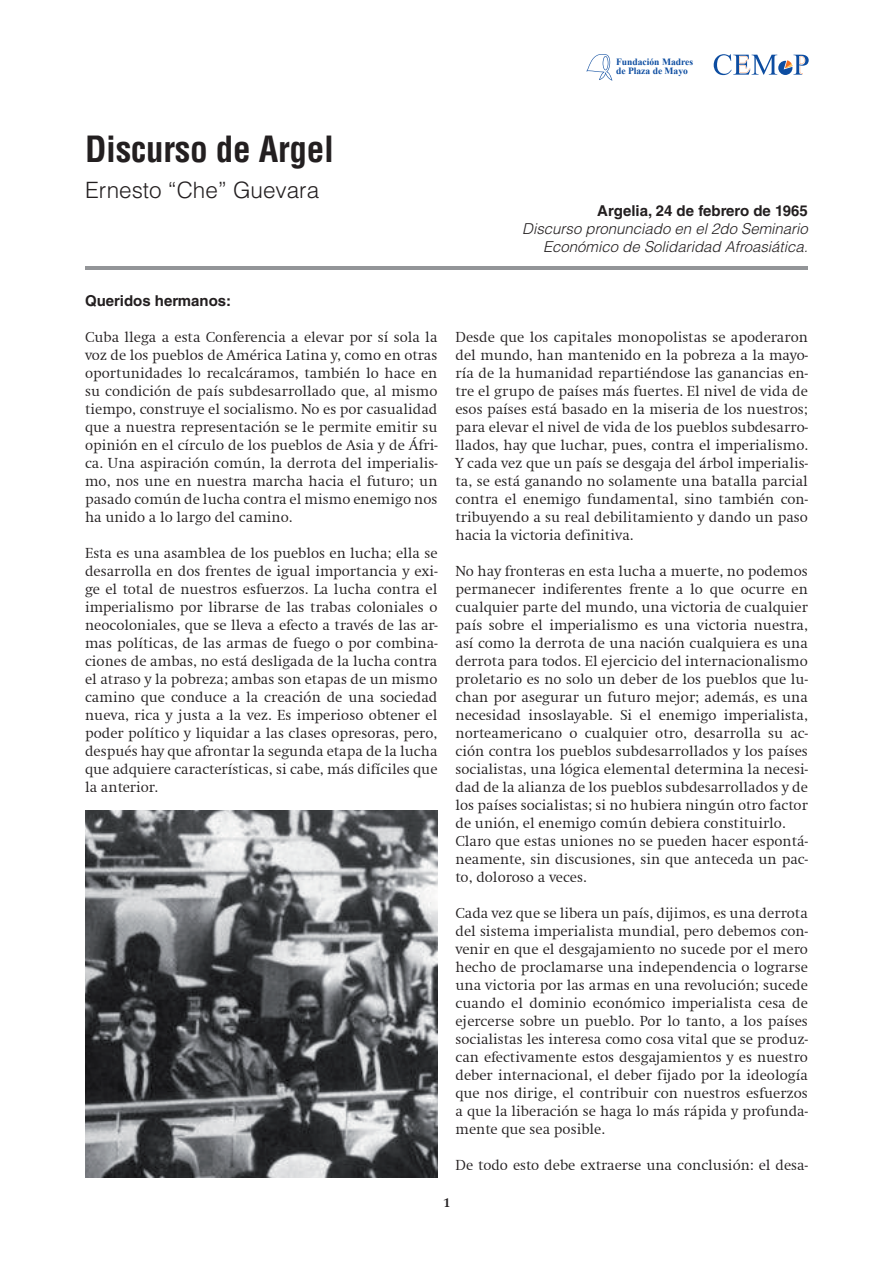
<style>
.page{position:relative;width:893px;height:1263px;background:#fff}
.page>*{position:absolute;margin:0;border:0;box-sizing:border-box;transform-origin:0 0}
.t1{font:700 condensed 35.25px "Helvetica LT Std";letter-spacing:-.01em;color:#231f20}
.t2{font:300 22.5px "Helvetica LT Std";color:#231f20}
.t3{font:300 15px/18px "Swift";color:#231f20;text-align:justify}
.t4{font:italic 300 15px/18px "Helvetica LT Std";color:#231f20;text-align:right}
.t5{font:700 15px "Helvetica LT Std";color:#231f20}
.t6{font:700 13.5px "Swift";color:#231f20}
.t7{font:700 9.6px/9px "Times New Roman";color:#0d4da1}
</style>
<div class="page">
<svg style="left:714px;top:54px;width:95px;height:21px"></svg>
<svg style="left:586px;top:54px;width:26px;height:27px"></svg>
<hr style="left:85px;top:267px;width:723px;height:3px;background:#939598">
<img style="left:85px;top:810px;width:352px;height:368px">
<p class="t7" style="left:616px;top:57px;width:79px">Fundación Madres de Plaza de Mayo</p>
<h1 class="t1" style="left:85px;top:127px;width:250px">Discurso de Argel</h1>
<h2 class="t2" style="left:85px;top:176px;width:236px">Ernesto “Che” Guevara</h2>
<p class="t5" style="left:85px;top:292px;width:148px">Queridos hermanos:</p>
<p class="t3" style="left:85px;top:328px;width:354px">Cuba llega a esta Conferencia a elevar por sí sola la voz de los pueblos de América Latina y, como en otras oportunidades lo recalcáramos, también lo hace en su condición de país subdesarrollado que, al mismo tiempo, construye el socialismo. No es por casualidad que a nuestra representación se le permite emitir su opinión en el círculo de los pueblos de Asia y de Áfri&shy;ca. Una aspiración común, la derrota del imperialis&shy;mo, nos une en nuestra marcha hacia el futuro; un pasado común de lucha contra el mismo enemigo nos ha unido a lo largo del camino.</p>
<p class="t3" style="left:85px;top:544px;width:354px">Esta es una asamblea de los pueblos en lucha; ella se desarrolla en dos frentes de igual importancia y exi&shy;ge el total de nuestros esfuerzos. La lucha contra el imperialismo por librarse de las trabas coloniales o neocoloniales, que se lleva a efecto a través de las ar&shy;mas políticas, de las armas de fuego o por combina&shy;ciones de ambas, no está desligada de la lucha contra el atraso y la pobreza; ambas son etapas de un mismo camino que conduce a la creación de una sociedad nueva, rica y justa a la vez. Es imperioso obtener el poder político y liquidar a las clases opresoras, pero, después hay que afrontar la segunda etapa de la lucha que adquiere características, si cabe, más difíciles que la anterior.</p>
<p class="t5" style="left:597px;top:202px;width:212px">Argelia, 24 de febrero de 1965</p>
<p class="t4" style="left:522px;top:220px;width:287px">Discurso pronunciado en el 2do Seminario<br>Económico de Solidaridad Afroasiática.</p>
<p class="t3" style="left:455px;top:328px;width:354px">Desde que los capitales monopolistas se apoderaron del mundo, han mantenido en la pobreza a la mayo&shy;ría de la humanidad repartiéndose las ganancias en&shy;tre el grupo de países más fuertes. El nivel de vida de esos países está basado en la miseria de los nuestros; para elevar el nivel de vida de los pueblos subdesarro&shy;llados, hay que luchar, pues, contra el imperialismo.<br>Y cada vez que un país se desgaja del árbol imperialis&shy;ta, se está ganando no solamente una batalla parcial contra el enemigo fundamental, sino también con&shy;tribuyendo a su real debilitamiento y dando un paso hacia la victoria definitiva.</p>
<p class="t3" style="left:455px;top:562px;width:354px;text-align:left">No hay fronteras en esta lucha a muerte, no podemos permanecer indiferentes frente a lo que ocurre en cualquier parte del mundo, una victoria de cualquier país sobre el imperialismo es una victoria nuestra, así como la derrota de una nación cualquiera es una derrota para todos. El ejercicio del internacionalismo proletario es no solo un deber de los pueblos que lu&shy;chan por asegurar un futuro mejor; además, es una necesidad insoslayable. Si el enemigo imperialista, norteamericano o cualquier otro, desarrolla su ac&shy;ción contra los pueblos subdesarrollados y los países socialistas, una lógica elemental determina la necesi&shy;dad de la alianza de los pueblos subdesarrollados y de los países socialistas; si no hubiera ningún otro factor de unión, el enemigo común debiera constituirlo.<br>Claro que estas uniones no se pueden hacer espontá&shy;neamente, sin discusiones, sin que anteceda un pac&shy;to, doloroso a veces.</p>
<p class="t3" style="left:455px;top:904px;width:354px">Cada vez que se libera un país, dijimos, es una derrota del sistema imperialista mundial, pero debemos con&shy;venir en que el desgajamiento no sucede por el mero hecho de proclamarse una independencia o lograrse una victoria por las armas en una revolución; sucede cuando el dominio económico imperialista cesa de ejercerse sobre un pueblo. Por lo tanto, a los países socialistas les interesa como cosa vital que se produz&shy;can efectivamente estos desgajamientos y es nuestro deber internacional, el deber fijado por la ideología que nos dirige, el contribuir con nuestros esfuerzos a que la liberación se haga lo más rápida y profunda&shy;mente que sea posible.</p>
<p class="t3" style="left:455px;top:1156px;width:354px">De todo esto debe extraerse una conclusión: el desa-</p>
<p class="t6" style="left:444px;top:1195px;width:9px">1</p>
</div>
